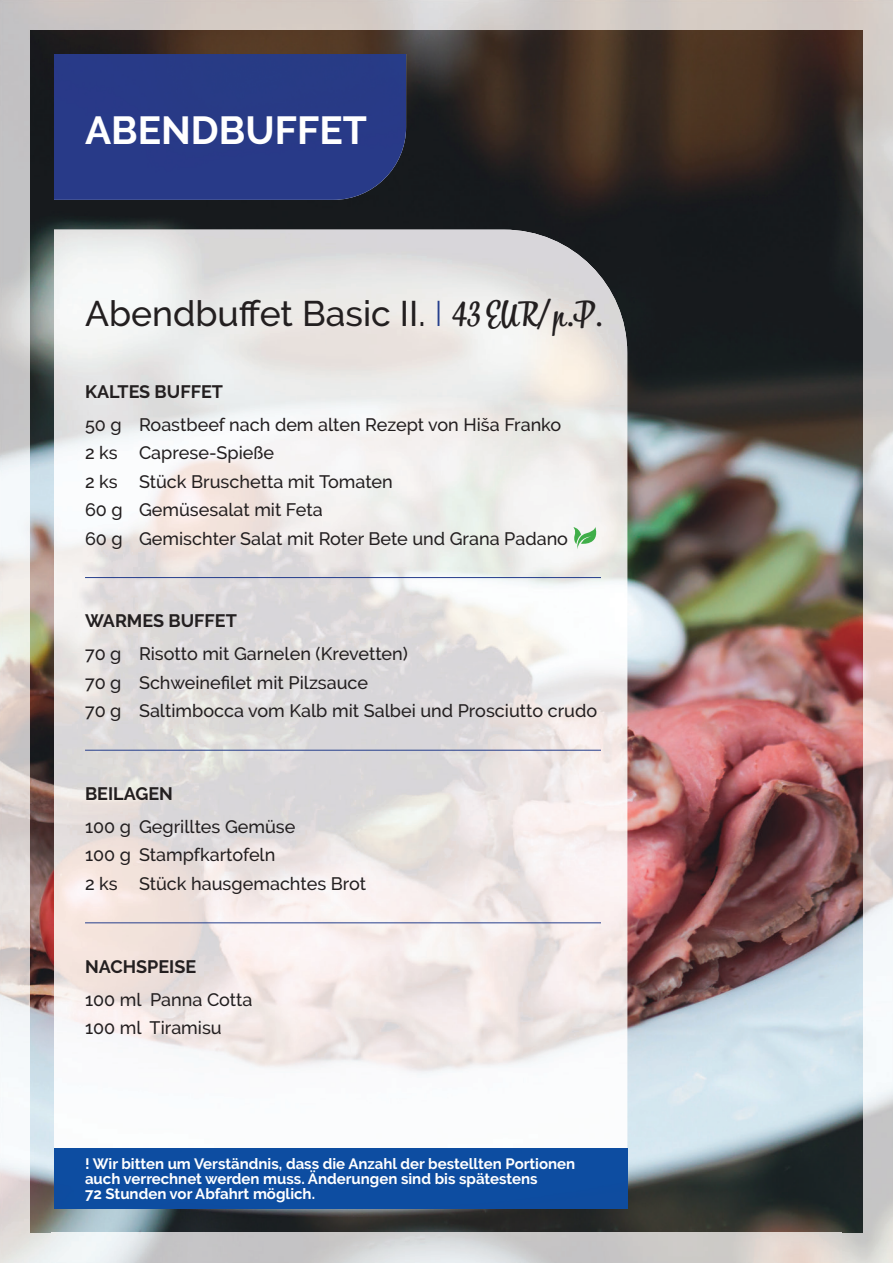
<style>
.page{position:relative;width:893px;height:1263px;background:#fff}
.page>*{position:absolute;margin:0;border:0;box-sizing:border-box;transform-origin:0 0}
.t1{font:700 39px "Raleway";color:#fff}
.t2{font:500 35.55px "Raleway";color:#231f20}
.t3{font:500 18px/28.5px "Raleway";color:#231f20}
.t4{font:700 18px "Raleway";color:#231f20}
.t5{font:700 15px/15px "Raleway";color:#fff}
.s1{font-weight:300;color:#253e8c}
.s2{font-family:"Bistro Script";font-weight:400;font-size:34.5px}
</style>
<div class="page">
<img style="left:52px;top:52px;width:789px;height:1181px">
<img style="left:0;top:0;width:893px;height:52px">
<img style="left:0;top:51px;width:52px;height:1212px">
<img style="left:841px;top:51px;width:52px;height:1212px">
<img style="left:54px;top:230px;width:573px;height:918px">
<div style="left:54px;top:54px;width:352px;height:146px;background:#283a88"></div>
<hr style="left:85px;top:577px;width:516px;height:1px;background:#253e8c">
<hr style="left:85px;top:750px;width:516px;height:1px;background:#253e8c">
<hr style="left:85px;top:922px;width:516px;height:1px;background:#253e8c">
<svg style="left:573px;top:527px;width:27px;height:22px"></svg>
<div style="left:54px;top:1148px;width:573px;height:61px;background:#0d4da1"></div>
<h1 class="t1" style="left:85px;top:108px;width:283px">ABENDBUFFET</h1>
<h2 class="t2" style="left:85px;top:293px;width:519px">Abendbuffet Basic II. <span class="s1">I</span> <span class="s2">43 EUR/ p.P.</span></h2>
<p class="t4" style="left:85px;top:381px;width:139px">KALTES BUFFET</p>
<p class="t3" style="left:85px;top:410px;width:485px">50 g Roastbeef nach dem alten Rezept von Hiša Franko 2 ks Caprese-Spieße<br>2 ks Stück Bruschetta mit Tomaten<br>60 g Gemüsesalat mit Feta<br>60 g Gemischter Salat mit Roter Bete und Grana Padano</p>
<p class="t4" style="left:85px;top:611px;width:153px">WARMES BUFFET</p>
<p class="t3" style="left:85px;top:640px;width:514px">70 g Risotto mit Garnelen (Krevetten)<br>70 g Schweinefilet mit Pilzsauce<br>70 g Saltimbocca vom Kalb mit Salbei und Prosciutto crudo</p>
<p class="t4" style="left:85px;top:783px;width:89px">BEILAGEN</p>
<p class="t3" style="left:85px;top:812px;width:283px">100 g Gegrilltes Gemüse<br>100 g Stampfkartofeln<br>2 ks Stück hausgemachtes Brot</p>
<p class="t4" style="left:85px;top:956px;width:113px">NACHSPEISE</p>
<p class="t3" style="left:85px;top:985px;width:169px">100 ml Panna Cotta<br>100 ml Tiramisu</p>
<p class="t5" style="left:85px;top:1156px;width:492px">! Wir bitten um Verständnis, dass die Anzahl der bestellten Portionen auch verrechnet werden muss. Änderungen sind bis spätestens<br>72 Stunden vor Abfahrt möglich.</p>
</div>
